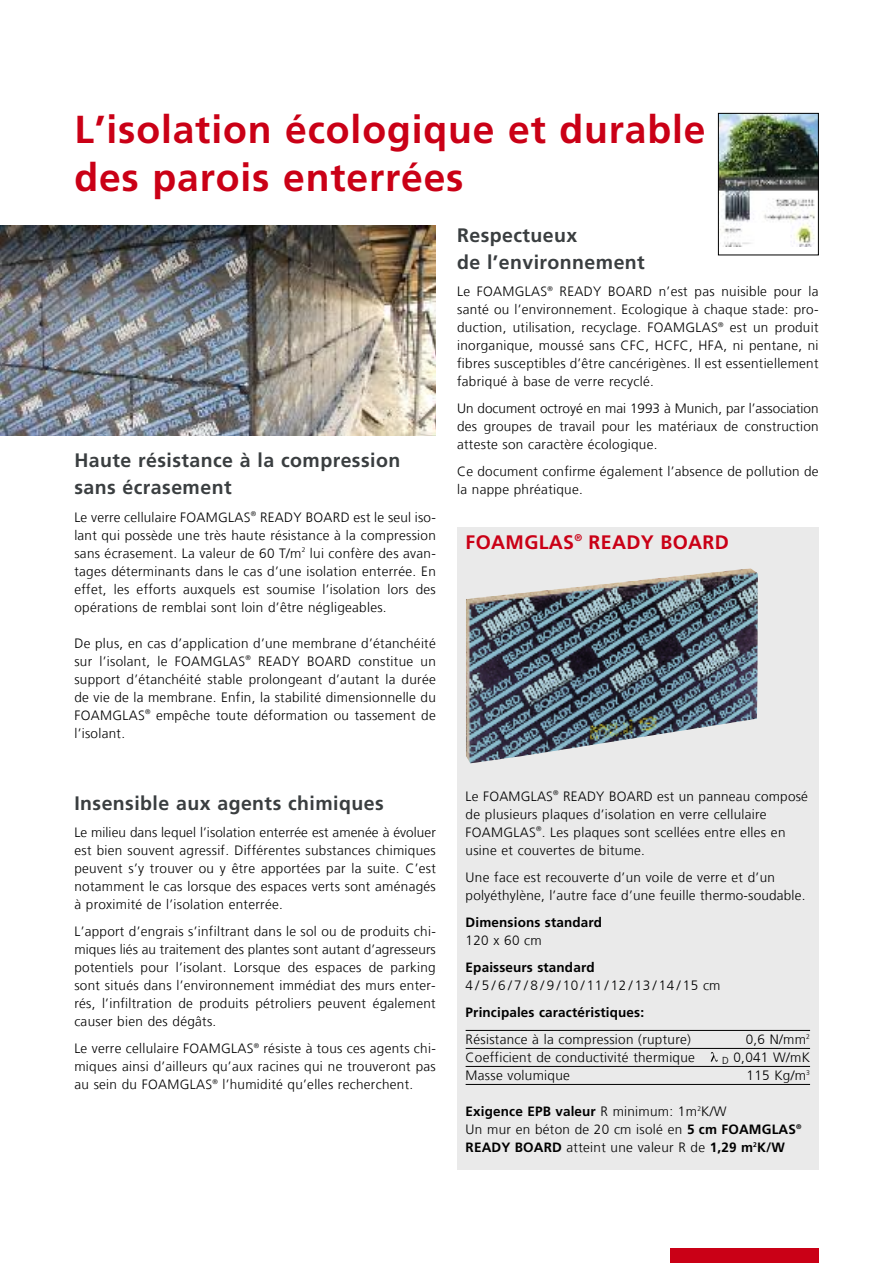
<style>
.page{position:relative;width:893px;height:1263px;background:#fff}
.page>*{position:absolute;margin:0;border:0;box-sizing:border-box;transform-origin:0 0}
.t1{font:700 39px/48px "Frutiger LT Com";letter-spacing:.02em;color:#ca0016}
.t2{font:700 19.5px/27px "Frutiger LT Com";letter-spacing:.02em;color:#3a3e40}
.t3{font:700 19.5px "Frutiger LT Com";letter-spacing:.015em;color:#ca0016}
.t4{font:300 13.5px/18px "Frutiger LT Com";letter-spacing:.02em;color:#000;text-align:justify}
.t5{font:700 13.5px "Frutiger LT Com";letter-spacing:.01em;color:#000}
.s1{font-weight:700}
</style>
<div class="page">
<div style="left:670px;top:1248px;width:149px;height:15px;background:#ca0016"></div>
<div style="left:457px;top:527px;width:362px;height:642px;background:#eaeaea"></div>
<hr style="left:466px;top:1030px;width:344px;height:1px;background:#000">
<hr style="left:466px;top:1048px;width:344px;height:1px;background:#000">
<hr style="left:466px;top:1066px;width:344px;height:1px;background:#000">
<hr style="left:466px;top:1084px;width:344px;height:1px;background:#000">
<svg style="left:711px;top:1052px;width:7px;height:10px"></svg>
<img style="left:466px;top:568px;width:292px;height:195px">
<img style="left:0;top:226px;width:436px;height:210px">
<img style="left:720px;top:115px;width:97px;height:131px">
<div style="left:718px;top:113px;width:101px;height:142px;border:1px solid #000"></div>
<h1 class="t1" style="left:74px;top:109px;width:633px">L’isolation écologique et durable des parois enterrées</h1>
<h2 class="t2" style="left:74px;top:449px;width:327px">Haute résistance à la compression sans écrasement</h2>
<p class="t4" style="left:74px;top:509px;width:363px">Le verre cellulaire FOAMGLAS<sup>®</sup> READY BOARD est le seul iso&shy;lant qui possède une très haute résistance à la compression sans écrasement. La valeur de 60 T/m<sup>2</sup> lui confère des avan&shy;tages déterminants dans le cas d’une isolation enterrée. En effet, les efforts auxquels est soumise l’isolation lors des opérations de remblai sont loin d’être négligeables.</p>
<p class="t4" style="left:74px;top:635px;width:363px">De plus, en cas d’application d’une membrane d’étanchéité sur l’isolant, le FOAMGLAS<sup>®</sup> READY BOARD constitue un support d’étanchéité stable prolongeant d’autant la durée de vie de la membrane. Enfin, la stabilité dimensionnelle du FOAMGLAS<sup>®</sup> empêche toute déformation ou tassement de l’isolant.</p>
<h2 class="t2" style="left:74px;top:791px;width:311px">Insensible aux agents chimiques</h2>
<p class="t4" style="left:74px;top:824px;width:363px">Le milieu dans lequel l’isolation enterrée est amenée à évoluer est bien souvent agressif. Différentes substances chimiques peuvent s’y trouver ou y être apportées par la suite. C’est notamment le cas lorsque des espaces verts sont aménagés à proximité de l’isolation enterrée.</p>
<p class="t4" style="left:74px;top:923px;width:363px">L’apport d’engrais s’infiltrant dans le sol ou de produits chi&shy;miques liés au traitement des plantes sont autant d’agresseurs potentiels pour l’isolant. Lorsque des espaces de parking sont situés dans l’environnement immédiat des murs enter&shy;rés, l’infiltration de produits pétroliers peuvent également causer bien des dégâts.</p>
<p class="t4" style="left:74px;top:1040px;width:363px">Le verre cellulaire FOAMGLAS<sup>®</sup> résiste à tous ces agents chi&shy;miques ainsi d’ailleurs qu’aux racines qui ne trouveront pas au sein du FOAMGLAS<sup>®</sup> l’humidité qu’elles recherchent.</p>
<h2 class="t2" style="left:457px;top:224px;width:189px">Respectueux<br>de l’environnement</h2>
<p class="t4" style="left:457px;top:284px;width:363px">Le FOAMGLAS<sup>®</sup> READY BOARD n’est pas nuisible pour la santé ou l’environnement. Ecologique à chaque stade: pro&shy;duction, utilisation, recyclage. FOAMGLAS<sup>®</sup> est un produit inorganique, moussé sans CFC, HCFC, HFA, ni pentane, ni fibres susceptibles d’être cancérigènes. Il est essentiellement fabriqué à base de verre recyclé.</p>
<p class="t4" style="left:457px;top:401px;width:363px">Un document octroyé en mai 1993 à Munich, par l’association des groupes de travail pour les matériaux de construction atteste son caractère écologique.</p>
<p class="t4" style="left:457px;top:464px;width:363px">Ce document confirme également l’absence de pollution de la nappe phréatique.</p>
<h2 class="t3" style="left:466px;top:534px;width:265px">FOAMGLAS<sup>®</sup> READY BOARD</h2>
<p class="t4" style="left:466px;top:788px;width:344px;text-align:left">Le FOAMGLAS<sup>®</sup> READY BOARD est un panneau composé de plusieurs plaques d’isolation en verre cellulaire FOAMGLAS<sup>®</sup>. Les plaques sont scellées entre elles en usine et couvertes de bitume.</p>
<p class="t4" style="left:466px;top:869px;width:341px">Une face est recouverte d’un voile de verre et d’un polyéthylène, l’autre face d’une feuille thermo-soudable.</p>
<p class="t5" style="left:466px;top:916px;width:138px">Dimensions standard</p>
<p class="t4" style="left:466px;top:932px;width:78px">120 x 60 cm</p>
<p class="t5" style="left:466px;top:961px;width:131px">Epaisseurs standard</p>
<p class="t4" style="left:466px;top:977px;width:256px">4/5/6/7/8/9/10/11/12/13/14/15 cm</p>
<p class="t5" style="left:466px;top:1006px;width:180px">Principales caractéristiques:</p>
<p class="t4" style="left:466px;top:1031px;width:227px">Résistance à la compression (rupture)</p>
<p class="t4" style="left:746px;top:1031px;width:66px">0,6 N/mm<sup>2</sup></p>
<p class="t4" style="left:466px;top:1049px;width:231px">Coefficient de conductivité thermique</p>
<p class="t4" style="left:722px;top:1049px;width:89px"><sub>D</sub> 0,041 W/mK</p>
<p class="t4" style="left:466px;top:1067px;width:106px">Masse volumique</p>
<p class="t4" style="left:746px;top:1067px;width:65px">115 Kg/m<sup>3</sup></p>
<p class="t4" style="left:466px;top:1103px;width:337px;text-align:left"><span class="s1">Exigence EPB valeur</span> R minimum: 1m<sup>2</sup>K/W<br>Un mur en béton de 20 cm isolé en <span class="s1">5 cm FOAMGLAS</span><sup>®<br></sup><span class="s1">READY BOARD</span> atteint une valeur R de <span class="s1">1,29 m</span><sup>2</sup><span class="s1">K/W</span></p>
</div>
